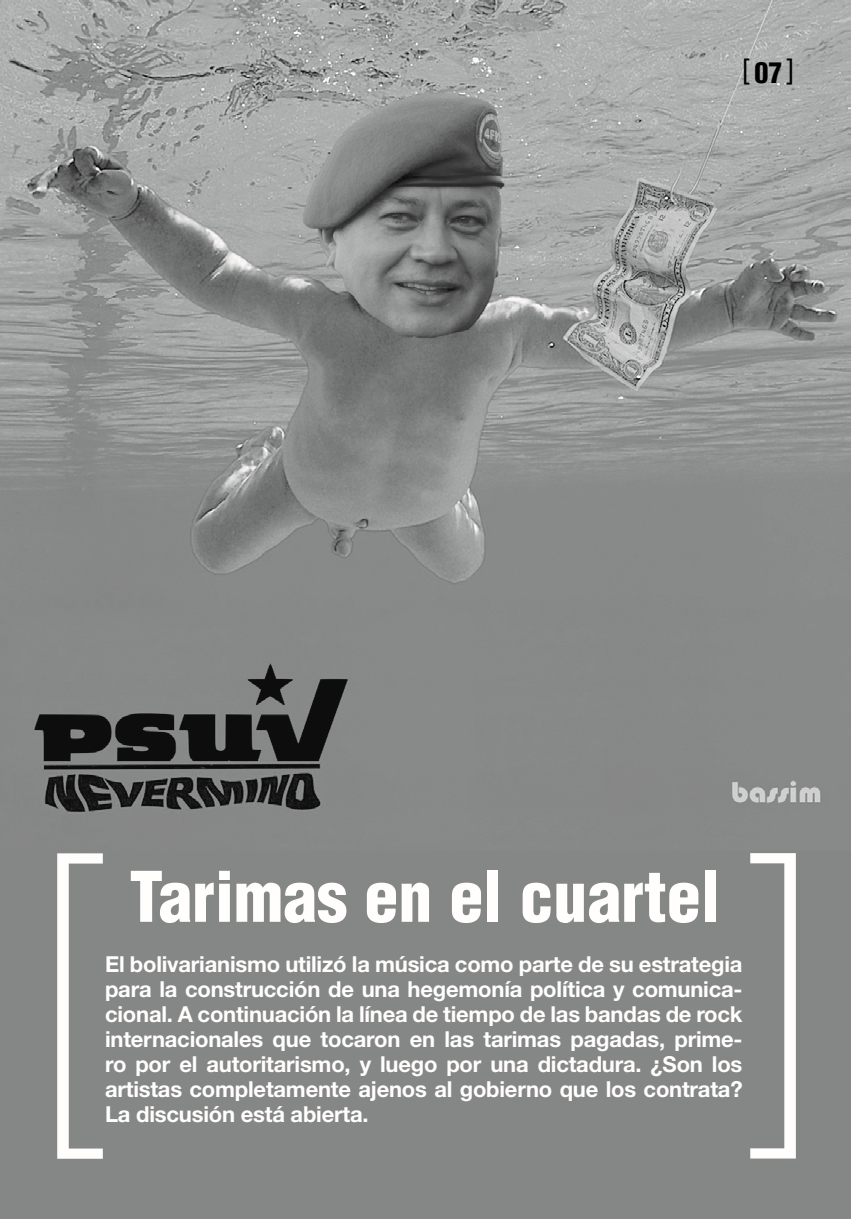
<style>
.page{position:relative;width:851px;height:1219px;background:#fff}
.page>*{position:absolute;margin:0;border:0;box-sizing:border-box;transform-origin:0 0}
.t1{font:100 condensed 340px "Helvetica Neue";color:#fffefd}
.t2{font:900 condensed 68px "Helvetica";color:#fffefd}
.t3{font:900 condensed 28px "Helvetica";color:#000}
.t4{font:700 22px/25px "Helvetica Neue";letter-spacing:-.01em;color:#fffefd;text-align:justify}
</style>
<div class="page">
<img style="left:0;top:0;width:850px;height:1219px">
<svg style="left:786px;top:58px;width:6px;height:26px"></svg>
<p class="t3" style="left:742px;top:55px;width:42px"><sup>[</sup>07</p>
<h1 class="t1" style="left:29px;top:786px;width:77px">[</h1>
<h1 class="t1" style="left:823px;top:1226px;width:77px;rotate:-180deg">[</h1>
<h2 class="t2" style="left:129px;top:854px;width:591px">Tarimas en el cuartel</h2>
<p class="t4" style="left:105px;top:952px;width:639px">El bolivarianismo utilizó la música como parte de su estrategia para la construcción de una hegemonía política y comunica&shy;cional. A continuación la línea de tiempo de las bandas de rock internacionales que tocaron en las tarimas pagadas, prime&shy;ro por el autoritarismo, y luego por una dictadura. ¿Son los artistas completamente ajenos al gobierno que los contrata?</p>
<p class="t4" style="left:105px;top:1102px;width:265px">La discusión está abierta.</p>
</div>
